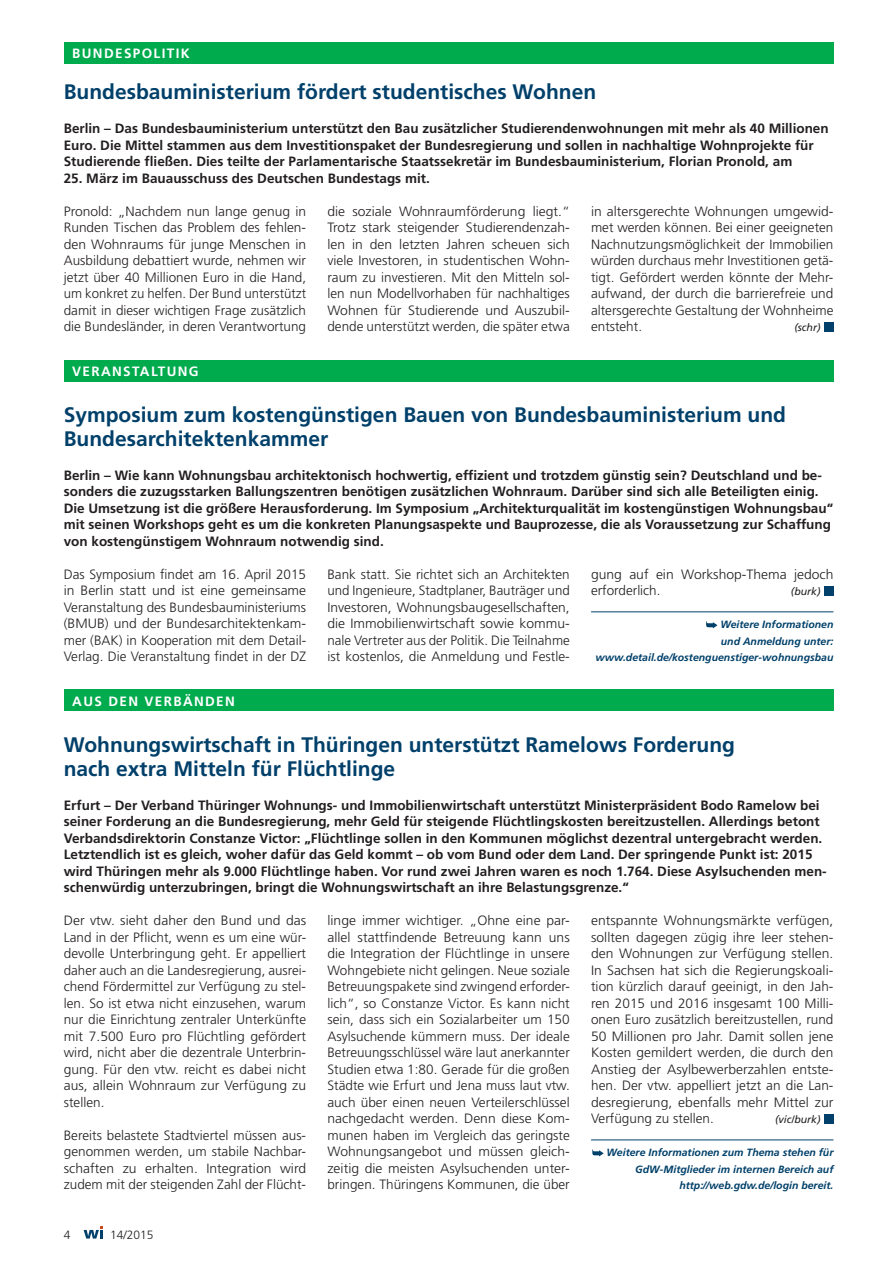
<style>
.page{position:relative;width:893px;height:1263px;background:#fff}
.page>*{position:absolute;margin:0;border:0;box-sizing:border-box;transform-origin:0 0}
.t1{font:700 21px/24px "Frutiger";color:#00406a}
.t2{font:300 13.5px/16.5px "Frutiger";color:#231f20;text-align:justify}
.t3{font:700 13.5px/16.5px "Frutiger";color:#231f20}
.t4{font:700 13.5px "Frutiger";letter-spacing:.1em;color:#fff}
.t5{font:300 12px "Frutiger";color:#231f20}
.t6{font:italic 700 10.5px/16.5px "Frutiger";color:#00406a;text-align:right}
.t7{font:italic 10.5px "Frutiger";color:#231f20}
</style>
<div class="page">
<div style="left:64px;top:43px;width:769px;height:21px;background:#00ab4d"></div>
<div style="left:824px;top:322px;width:9px;height:9px;background:#00406a"></div>
<hr style="left:591px;top:611px;width:242px;height:1px;background:#00406a">
<div style="left:824px;top:586px;width:9px;height:9px;background:#00406a"></div>
<svg style="left:706px;top:621px;width:11px;height:7px"></svg>
<div style="left:64px;top:360px;width:769px;height:21px;background:#00ab4d"></div>
<div style="left:64px;top:690px;width:769px;height:21px;background:#00ab4d"></div>
<hr style="left:591px;top:1139px;width:242px;height:1px;background:#00406a">
<div style="left:824px;top:1114px;width:9px;height:9px;background:#00406a"></div>
<svg style="left:592px;top:1149px;width:12px;height:7px"></svg>
<svg style="left:84px;top:1226px;width:19px;height:12px"></svg>
<p class="t4" style="left:72px;top:46px;width:119px">BUNDESPOLITIK</p>
<h1 class="t1" style="left:64px;top:80px;width:534px">Bundesbauministerium fördert studentisches Wohnen</h1>
<p class="t3" style="left:64px;top:120px;width:766px">Berlin – Das Bundesbauministerium unterstützt den Bau zusätzlicher Studierendenwohnungen mit mehr als 40 Millionen<br>Euro. Die Mittel stammen aus dem Investitionspaket der Bundesregierung und sollen in nachhaltige Wohnprojekte für<br>Studierende fließen. Dies teilte der Parlamentarische Staatssekretär im Bundesbauministerium, Florian Pronold, am</p>
<p class="t3" style="left:64px;top:170px;width:368px">25. März im Bauausschuss des Deutschen Bundestags mit.</p>
<p class="t2" style="left:64px;top:203px;width:244px">Pronold: „Nachdem nun lange genug in Runden Tischen das Problem des fehlen&shy;den Wohnraums für junge Menschen in Ausbildung debattiert wurde, nehmen wir jetzt über 40 Millionen Euro in die Hand, um konkret zu helfen. Der Bund unterstützt damit in dieser wichtigen Frage zusätzlich die Bundesländer, in deren Verantwortung</p>
<p class="t2" style="left:327px;top:203px;width:244px">die soziale Wohnraumförderung liegt.“ Trotz stark steigender Studierendenzah&shy;len in den letzten Jahren scheuen sich viele Investoren, in studentischen Wohn&shy;raum zu investieren. Mit den Mitteln sol&shy;len nun Modellvorhaben für nachhaltiges Wohnen für Studierende und Auszubil&shy;dende unterstützt werden, die später etwa</p>
<p class="t2" style="left:591px;top:203px;width:244px">in altersgerechte Wohnungen umgewid&shy;met werden können. Bei einer geeigneten Nachnutzungsmöglichkeit der Immobilien würden durchaus mehr Investitionen getä&shy;tigt. Gefördert werden könnte der Mehr&shy;aufwand, der durch die barrierefreie und altersgerechte Gestaltung der Wohnheime entsteht.</p>
<p class="t7" style="left:794px;top:322px;width:28px">(schr)</p>
<p class="t4" style="left:72px;top:363px;width:128px">VERANSTALTUNG</p>
<h1 class="t1" style="left:64px;top:403px;width:724px">Symposium zum kostengünstigen Bauen von Bundesbauministerium und<br>Bundesarchitektenkammer</h1>
<p class="t3" style="left:64px;top:467px;width:771px">Berlin – Wie kann Wohnungsbau architektonisch hochwertig, effizient und trotzdem günstig sein? Deutschland und be&shy;sonders die zuzugsstarken Ballungszentren benötigen zusätzlichen Wohnraum. Darüber sind sich alle Beteiligten einig.<br>Die Umsetzung ist die größere Herausforderung. Im Symposium „Architekturqualität im kostengünstigen Wohnungsbau“ mit seinen Workshops geht es um die konkreten Planungsaspekte und Bauprozesse, die als Voraussetzung zur Schaffung von kostengünstigem Wohnraum notwendig sind.</p>
<p class="t2" style="left:64px;top:566px;width:244px">Das Symposium findet am 16. April 2015 in Berlin statt und ist eine gemeinsame Veranstaltung des Bundesbauministeriums (BMUB) und der Bundesarchitektenkam&shy;mer (BAK) in Kooperation mit dem Detail-Verlag. Die Veranstaltung findet in der DZ</p>
<p class="t2" style="left:327px;top:566px;width:244px">Bank statt. Sie richtet sich an Architekten und Ingenieure, Stadtplaner, Bauträger und Investoren, Wohnungsbaugesellschaften, die Immobilienwirtschaft sowie kommu&shy;nale Vertreter aus der Politik. Die Teilnahme ist kostenlos, die Anmeldung und Festle-</p>
<p class="t2" style="left:591px;top:566px;width:244px">gung auf ein Workshop-Thema jedoch erforderlich.</p>
<p class="t7" style="left:791px;top:586px;width:31px">(burk)</p>
<p class="t6" style="left:596px;top:616px;width:239px">Weitere Informationen<br>und Anmeldung unter: www.detail.de/kostenguenstiger-wohnungsbau</p>
<p class="t4" style="left:72px;top:693px;width:164px">AUS DEN VERBÄNDEN</p>
<h1 class="t1" style="left:64px;top:733px;width:673px">Wohnungswirtschaft in Thüringen unterstützt Ramelows Forderung nach extra Mitteln für Flüchtlinge</h1>
<p class="t3" style="left:64px;top:797px;width:764px">Erfurt – Der Verband Thüringer Wohnungs- und Immobilienwirtschaft unterstützt Ministerpräsident Bodo Ramelow bei seiner Forderung an die Bundesregierung, mehr Geld für steigende Flüchtlingskosten bereitzustellen. Allerdings betont Verbandsdirektorin Constanze Victor: „Flüchtlinge sollen in den Kommunen möglichst dezentral untergebracht werden.<br>Letztendlich ist es gleich, woher dafür das Geld kommt – ob vom Bund oder dem Land. Der springende Punkt ist: 2015 wird Thüringen mehr als 9.000 Flüchtlinge haben. Vor rund zwei Jahren waren es noch 1.764. Diese Asylsuchenden men&shy;schenwürdig unterzubringen, bringt die Wohnungswirtschaft an ihre Belastungsgrenze.“</p>
<p class="t2" style="left:64px;top:913px;width:244px">Der vtw. sieht daher den Bund und das Land in der Pflicht, wenn es um eine wür&shy;devolle Unterbringung geht. Er appelliert daher auch an die Landesregierung, ausrei&shy;chend Fördermittel zur Verfügung zu stel&shy;len. So ist etwa nicht einzusehen, warum nur die Einrichtung zentraler Unterkünfte mit 7.500 Euro pro Flüchtling gefördert wird, nicht aber die dezentrale Unterbrin&shy;gung. Für den vtw. reicht es dabei nicht aus, allein Wohnraum zur Verfügung zu stellen.</p>
<p class="t2" style="left:64px;top:1127px;width:244px">Bereits belastete Stadtviertel müssen aus&shy;genommen werden, um stabile Nachbar&shy;schaften zu erhalten. Integration wird zudem mit der steigenden Zahl der Flücht-</p>
<p class="t2" style="left:327px;top:913px;width:244px">linge immer wichtiger. „Ohne eine par&shy;allel stattfindende Betreuung kann uns die Integration der Flüchtlinge in unsere Wohngebiete nicht gelingen. Neue soziale Betreuungspakete sind zwingend erforder&shy;lich“, so Constanze Victor. Es kann nicht sein, dass sich ein Sozialarbeiter um 150<br>Asylsuchende kümmern muss. Der ideale Betreuungsschlüssel wäre laut anerkannter Studien etwa 1:80. Gerade für die großen Städte wie Erfurt und Jena muss laut vtw. auch über einen neuen Verteilerschlüssel nachgedacht werden. Denn diese Kom&shy;munen haben im Vergleich das geringste Wohnungsangebot und müssen gleich&shy;zeitig die meisten Asylsuchenden unter&shy;bringen. Thüringens Kommunen, die über</p>
<p class="t2" style="left:591px;top:913px;width:244px">entspannte Wohnungsmärkte verfügen, sollten dagegen zügig ihre leer stehen&shy;den Wohnungen zur Verfügung stellen.<br>In Sachsen hat sich die Regierungskoali&shy;tion kürzlich darauf geeinigt, in den Jah&shy;ren 2015 und 2016 insgesamt 100 Milli&shy;onen Euro zusätzlich bereitzustellen, rund 50 Millionen pro Jahr. Damit sollen jene Kosten gemildert werden, die durch den Anstieg der Asylbewerberzahlen entste&shy;hen. Der vtw. appelliert jetzt an die Lan&shy;desregierung, ebenfalls mehr Mittel zur Verfügung zu stellen.</p>
<p class="t7" style="left:775px;top:1114px;width:47px">(vic/burk)</p>
<p class="t6" style="left:607px;top:1144px;width:228px">Weitere Informationen zum Thema stehen für<br>GdW-Mitglieder im internen Bereich auf http://web.gdw.de/login bereit.</p>
<p class="t5" style="left:64px;top:1227px;width:8px">4</p>
<p class="t5" style="left:110px;top:1227px;width:45px">14/2015</p>
</div>
